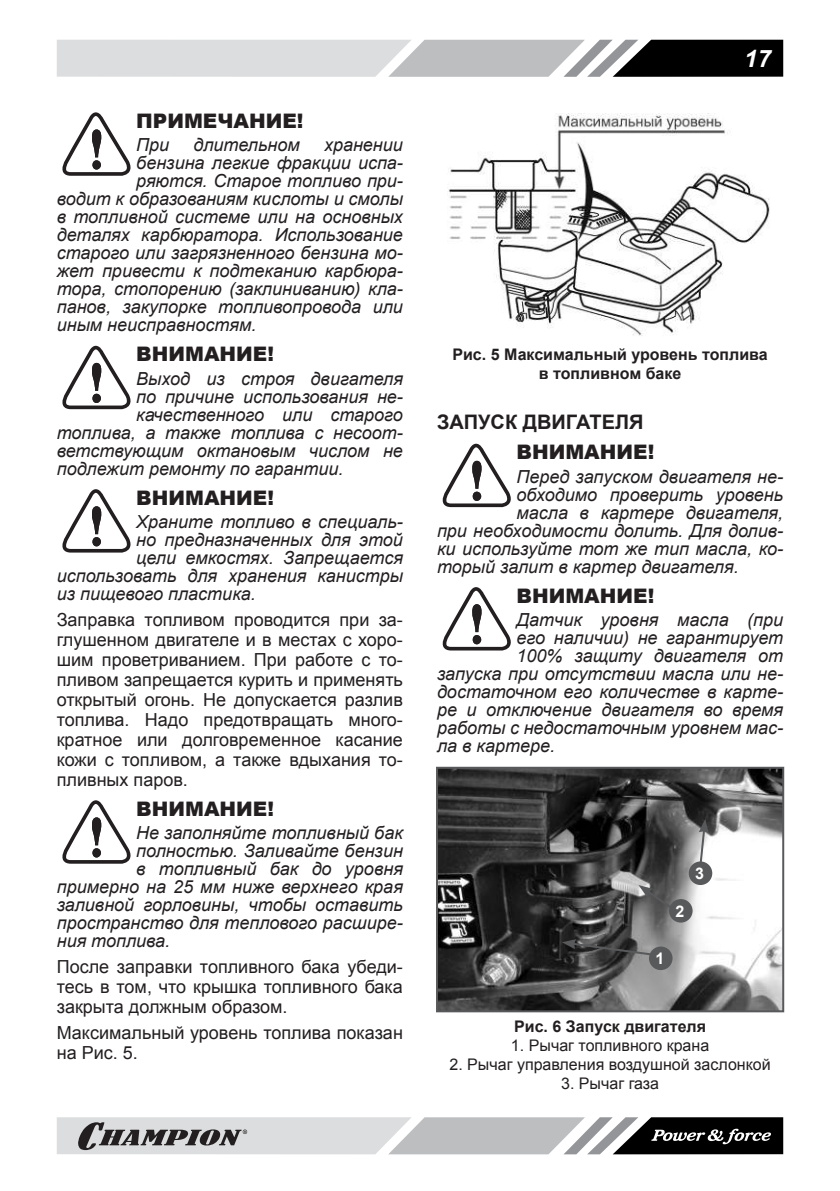
<style>
.page{position:relative;width:840px;height:1191px;background:#fff}
.page>*{position:absolute;margin:0;border:0;box-sizing:border-box;transform-origin:0 0}
.t1{font:italic 700 24px "Arial";color:#fff}
.t2{font:900 20px "Arial";color:#231f20}
.t3{font:700 20px "Arial";color:#231f20}
.t4{font:italic 18px "Arial";color:#231f20}
.t5{font:18px/20px "Arial";color:#231f20;text-align:justify}
.t6{font:16px "Arial";color:#231f20}
.t7{font:700 16px/19.2px "Arial";color:#231f20;text-align:center}
.t8{font:700 16px "Arial";color:#fff}
</style>
<div class="page">
<svg style="left:57px;top:40px;width:725px;height:37px;background:#a7a8a9"></svg>
<svg style="left:57px;top:1117px;width:725px;height:37px;background:#a1a2a3"></svg>
<svg style="left:62px;top:112px;width:69px;height:64px"></svg>
<svg style="left:62px;top:346px;width:69px;height:63px"></svg>
<svg style="left:62px;top:489px;width:69px;height:63px"></svg>
<svg style="left:62px;top:800px;width:69px;height:63px"></svg>
<img style="left:447px;top:113px;width:323px;height:223px">
<svg style="left:442px;top:444px;width:69px;height:63px"></svg>
<svg style="left:442px;top:587px;width:69px;height:63px"></svg>
<img style="left:439px;top:769px;width:341px;height:240px">
<div style="left:436px;top:766px;width:347px;height:246px;border:2px solid #58595b"></div>
<div style="left:648px;top:946px;width:24px;height:24px;background:#58595b;border-radius:50%"></div>
<div style="left:688px;top:861px;width:23px;height:24px;background:#58595b;border-radius:50%"></div>
<div style="left:668px;top:899px;width:24px;height:23px;background:#58595b;border-radius:50%"></div>
<svg style="left:698px;top:819px;width:10px;height:45px"></svg>
<svg style="left:638px;top:885px;width:37px;height:26px"></svg>
<svg style="left:561px;top:939px;width:96px;height:18px;background:#4d4e4e"></svg>
<p class="t2" style="left:136px;top:106px;width:169px">ПРИМЕЧАНИЕ!</p>
<p class="t4" style="left:136px;top:133px;width:35px">При</p>
<p class="t4" style="left:193px;top:133px;width:108px">длительном</p>
<p class="t4" style="left:324px;top:133px;width:80px">хранении</p>
<p class="t4" style="left:136px;top:151px;width:268px">бензина легкие фракции испа-</p>
<p class="t4" style="left:136px;top:169px;width:268px">ряются. Старое топливо при-</p>
<p class="t4" style="left:57px;top:187px;width:347px">водит к образованиям кислоты и смолы</p>
<p class="t4" style="left:57px;top:205px;width:347px">в топливной системе или на основных</p>
<p class="t4" style="left:57px;top:223px;width:347px">деталях карбюратора. Использование</p>
<p class="t4" style="left:57px;top:241px;width:347px">старого или загрязненного бензина мо-</p>
<p class="t4" style="left:57px;top:259px;width:347px">жет привести к подтеканию карбюра-</p>
<p class="t4" style="left:57px;top:277px;width:347px">тора, стопорению (заклиниванию) кла-</p>
<p class="t4" style="left:57px;top:295px;width:347px">панов, закупорке топливопровода или</p>
<p class="t4" style="left:57px;top:313px;width:201px">иным неисправностям.</p>
<p class="t2" style="left:136px;top:339px;width:139px">ВНИМАНИЕ!</p>
<p class="t4" style="left:136px;top:367px;width:268px">Выход из строя двигателя</p>
<p class="t4" style="left:136px;top:385px;width:268px">по причине использования не-</p>
<p class="t4" style="left:136px;top:403px;width:268px">качественного или старого</p>
<p class="t4" style="left:57px;top:421px;width:347px">топлива, а также топлива с несоот-</p>
<p class="t4" style="left:57px;top:439px;width:347px">ветствующим октановым числом не</p>
<p class="t4" style="left:57px;top:457px;width:288px">подлежит ремонту по гарантии.</p>
<p class="t2" style="left:136px;top:483px;width:139px">ВНИМАНИЕ!</p>
<p class="t4" style="left:136px;top:510px;width:268px">Храните топливо в специаль-</p>
<p class="t4" style="left:136px;top:528px;width:268px">но предназначенных для этой</p>
<p class="t4" style="left:136px;top:546px;width:268px">цели емкостях. Запрещается</p>
<p class="t4" style="left:57px;top:564px;width:347px">использовать для хранения канистры</p>
<p class="t4" style="left:57px;top:582px;width:200px">из пищевого пластика.</p>
<p class="t5" style="left:57px;top:610px;width:347px">Заправка топливом проводится при за&shy;глушенном двигателе и в местах с хоро&shy;шим проветриванием. При работе с то&shy;пливом запрещается курить и применять открытый огонь. Не допускается разлив топлива. Надо предотвращать много&shy;кратное или долговременное касание кожи с топливом, а также вдыхания то&shy;пливных паров.</p>
<p class="t2" style="left:136px;top:794px;width:139px">ВНИМАНИЕ!</p>
<p class="t4" style="left:136px;top:821px;width:268px">Не заполняйте топливный бак</p>
<p class="t4" style="left:136px;top:839px;width:268px">полностью. Заливайте бензин</p>
<p class="t4" style="left:136px;top:857px;width:268px">в топливный бак до уровня</p>
<p class="t4" style="left:57px;top:875px;width:347px">примерно на 25 мм ниже верхнего края</p>
<p class="t4" style="left:57px;top:893px;width:347px">заливной горловины, чтобы оставить</p>
<p class="t4" style="left:57px;top:911px;width:347px">пространство для теплового расшире-</p>
<p class="t4" style="left:57px;top:929px;width:115px">ния топлива.</p>
<p class="t5" style="left:57px;top:957px;width:347px">После заправки топливного бака убеди&shy;тесь в том, что крышка топливного бака закрыта должным образом.</p>
<p class="t5" style="left:57px;top:1022px;width:347px">Максимальный уровень топлива показан на Рис. 5.</p>
<h1 class="t1" style="left:743px;top:44px;width:28px">17</h1>
<p class="t7" style="left:452px;top:345px;width:317px">Рис. 5 Максимальный уровень топлива в топливном баке</p>
<p class="t3" style="left:437px;top:409px;width:208px">ЗАПУСК ДВИГАТЕЛЯ</p>
<p class="t2" style="left:516px;top:437px;width:139px">ВНИМАНИЕ!</p>
<p class="t4" style="left:516px;top:465px;width:268px">Перед запуском двигателя не-</p>
<p class="t4" style="left:516px;top:483px;width:268px">обходимо проверить уровень</p>
<p class="t4" style="left:516px;top:501px;width:268px">масла в картере двигателя,</p>
<p class="t4" style="left:437px;top:519px;width:347px">при необходимости долить. Для долив-</p>
<p class="t4" style="left:437px;top:537px;width:347px">ки используйте тот же тип масла, ко-</p>
<p class="t4" style="left:437px;top:555px;width:303px">торый залит в картер двигателя.</p>
<p class="t2" style="left:516px;top:581px;width:139px">ВНИМАНИЕ!</p>
<p class="t4" style="left:516px;top:608px;width:268px">Датчик уровня масла (при</p>
<p class="t4" style="left:516px;top:626px;width:268px">его наличии) не гарантирует</p>
<p class="t4" style="left:516px;top:644px;width:268px">100% защиту двигателя от</p>
<p class="t4" style="left:437px;top:662px;width:347px">запуска при отсутствии масла или не-</p>
<p class="t4" style="left:437px;top:680px;width:347px">достаточном его количестве в карте-</p>
<p class="t4" style="left:437px;top:698px;width:347px">ре и отключение двигателя во время</p>
<p class="t4" style="left:437px;top:716px;width:347px">работы с недостаточным уровнем мас-</p>
<p class="t4" style="left:437px;top:734px;width:120px">ла в картере.</p>
<p class="t8" style="left:675px;top:901px;width:10px">2</p>
<p class="t8" style="left:694px;top:864px;width:10px">3</p>
<p class="t8" style="left:655px;top:949px;width:10px">1</p>
<p class="t7" style="left:514px;top:1016px;width:193px">Рис. 6 Запуск двигателя</p>
<p class="t6" style="left:510px;top:1034px;width:200px">1. Рычаг топливного крана</p>
<p class="t6" style="left:449px;top:1053px;width:323px">2. Рычаг управления воздушной заслонкой</p>
<p class="t6" style="left:560px;top:1073px;width:99px">3. Рычаг газа</p>
</div>
